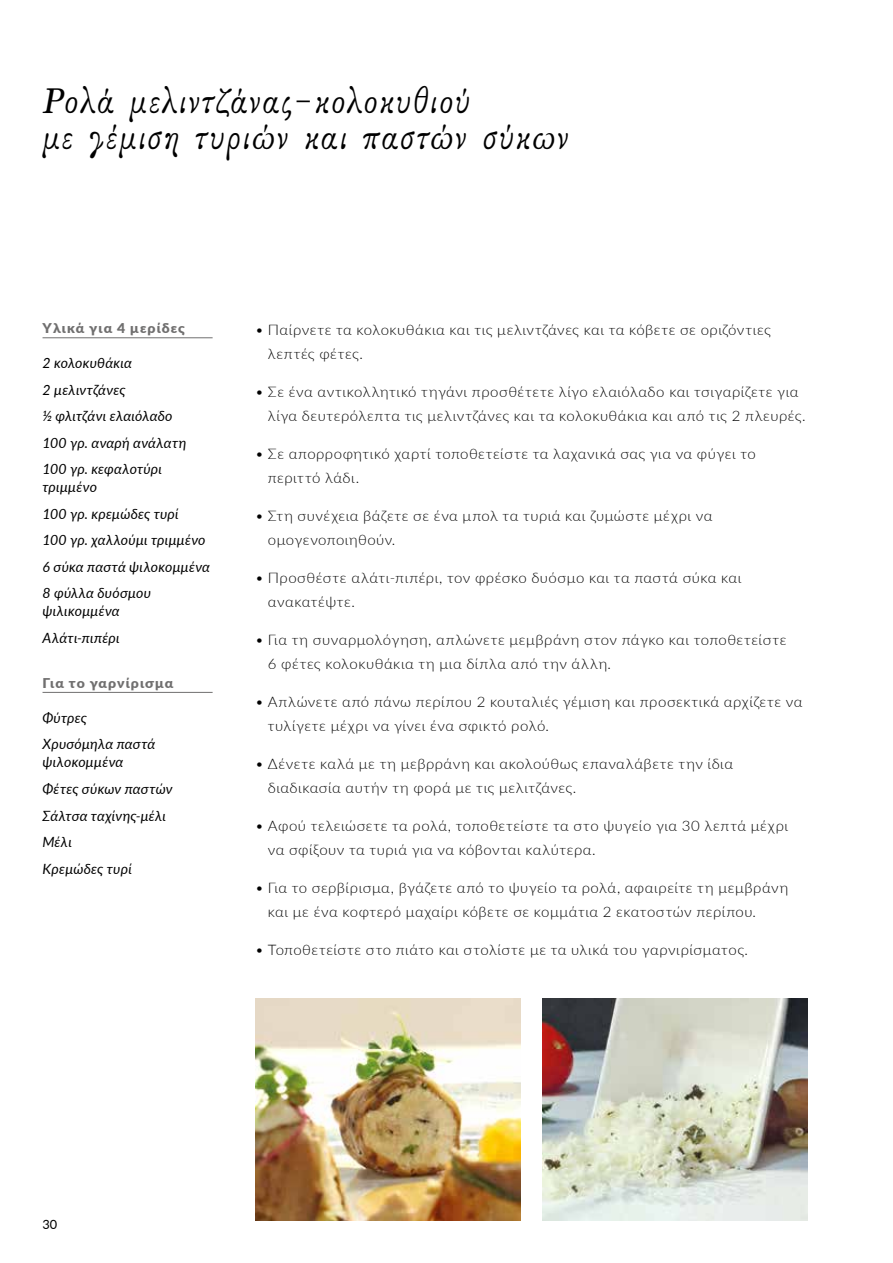
<style>
.page{position:relative;width:893px;height:1263px;background:#fff}
.page>*{position:absolute;margin:0;border:0;box-sizing:border-box;transform-origin:0 0}
.t1{font:36.3px/36px "GFS Baskerville";letter-spacing:.04em;color:#000}
.t2{font:300 14.55px/24px "Lato";letter-spacing:.035em;color:#000}
.t3{font:italic 14.1px/26.5px "Lato";letter-spacing:.02em;color:#000}
.t4{font:900 13.5px "Lato";letter-spacing:.075em;color:#706f6f;scale:1.04 1}
.t5{font:12.75px "Lato";color:#000}
</style>
<div class="page">
<hr style="left:43px;top:337px;width:170px;height:1px;background:#706f6f">
<hr style="left:43px;top:692px;width:170px;height:1px;background:#706f6f">
<img style="left:542px;top:999px;width:266px;height:221px">
<img style="left:255px;top:999px;width:266px;height:221px">
<h1 class="t1" style="left:43px;top:86px;width:528px">Ρολά μελιντζάνας-κολοκυθιού<br>με γέμιση τυριών και παστών σύκων</h1>
<p class="t4" style="left:43px;top:318px;width:138px">Υλικά για 4 μερίδες</p>
<p class="t3" style="left:43px;top:349px;width:145px">2 κολοκυθάκια<br>2 μελιντζάνες<br>½ φλιτζάνι ελαιόλαδο<br>100 γρ. αναρή ανάλατη<br>100 γρ. κεφαλοτύρι</p>
<p class="t3" style="left:43px;top:473px;width:169px">τριμμένο<br>100 γρ. κρεμώδες τυρί<br>100 γρ. χαλλούμι τριμμένο<br>6 σύκα παστά ψιλοκομμένα<br>8 φύλλα δυόσμου</p>
<p class="t3" style="left:43px;top:597px;width:79px">ψιλικομμένα<br>Αλάτι-πιπέρι</p>
<p class="t4" style="left:43px;top:673px;width:127px">Για το γαρνίρισμα</p>
<p class="t3" style="left:43px;top:704px;width:114px">Φύτρες<br>Χρυσόμηλα παστά</p>
<p class="t3" style="left:43px;top:748px;width:132px">ψιλοκομμένα<br>Φέτες σύκων παστών<br>Σάλτσα ταχίνης-μέλι<br>Μέλι<br>Κρεμώδες τυρί</p>
<p class="t2" style="left:268px;top:317px;width:504px;text-indent:-13px">• Παίρνετε τα κολοκυθάκια και τις μελιντζάνες και τα κόβετε σε οριζόντιες λεπτές φέτες.</p>
<p class="t2" style="left:268px;top:379px;width:539px;text-indent:-13px">• Σε ένα αντικολλητικό τηγάνι προσθέτετε λίγο ελαιόλαδο και τσιγαρίζετε για λίγα δευτερόλεπτα τις μελιντζάνες και τα κολοκυθάκια και από τις 2 πλευρές.</p>
<p class="t2" style="left:268px;top:441px;width:489px;text-indent:-13px">• Σε απορροφητικό χαρτί τοποθετείστε τα λαχανικά σας για να φύγει το περιττό λάδι.</p>
<p class="t2" style="left:268px;top:503px;width:446px;text-indent:-13px">• Στη συνέχεια βάζετε σε ένα μπολ τα τυριά και ζυμώστε μέχρι να ομογενοποιηθούν.</p>
<p class="t2" style="left:268px;top:565px;width:475px;text-indent:-13px">• Προσθέστε αλάτι-πιπέρι, τον φρέσκο δυόσμο και τα παστά σύκα και ανακατέψτε.</p>
<p class="t2" style="left:268px;top:627px;width:520px;text-indent:-13px">• Για τη συναρμολόγηση, απλώνετε μεμβράνη στον πάγκο και τοποθετείστε<br>6 φέτες κολοκυθάκια τη μια δίπλα από την άλλη.</p>
<p class="t2" style="left:268px;top:689px;width:536px;text-indent:-13px">• Απλώνετε από πάνω περίπου 2 κουταλιές γέμιση και προσεκτικά αρχίζετε να τυλίγετε μέχρι να γίνει ένα σφικτό ρολό.</p>
<p class="t2" style="left:268px;top:751px;width:467px;text-indent:-13px">• Δένετε καλά με τη μεβρράνη και ακολούθως επαναλάβετε την ίδια διαδικασία αυτήν τη φορά με τις μελιτζάνες.</p>
<p class="t2" style="left:268px;top:813px;width:522px;text-indent:-13px">• Αφού τελειώσετε τα ρολά, τοποθετείστε τα στο ψυγείο για 30 λεπτά μέχρι να σφίξουν τα τυριά για να κόβονται καλύτερα.</p>
<p class="t2" style="left:268px;top:875px;width:522px;text-indent:-13px">• Για το σερβίρισμα, βγάζετε από το ψυγείο τα ρολά, αφαιρείτε τη μεμβράνη και με ένα κοφτερό μαχαίρι κόβετε σε κομμάτια 2 εκατοστών περίπου.</p>
<p class="t2" style="left:255px;top:937px;width:494px">• Τοποθετείστε στο πιάτο και στολίστε με τα υλικά του γαρνιρίσματος.</p>
<p class="t5" style="left:43px;top:1215px;width:16px">30</p>
</div>
